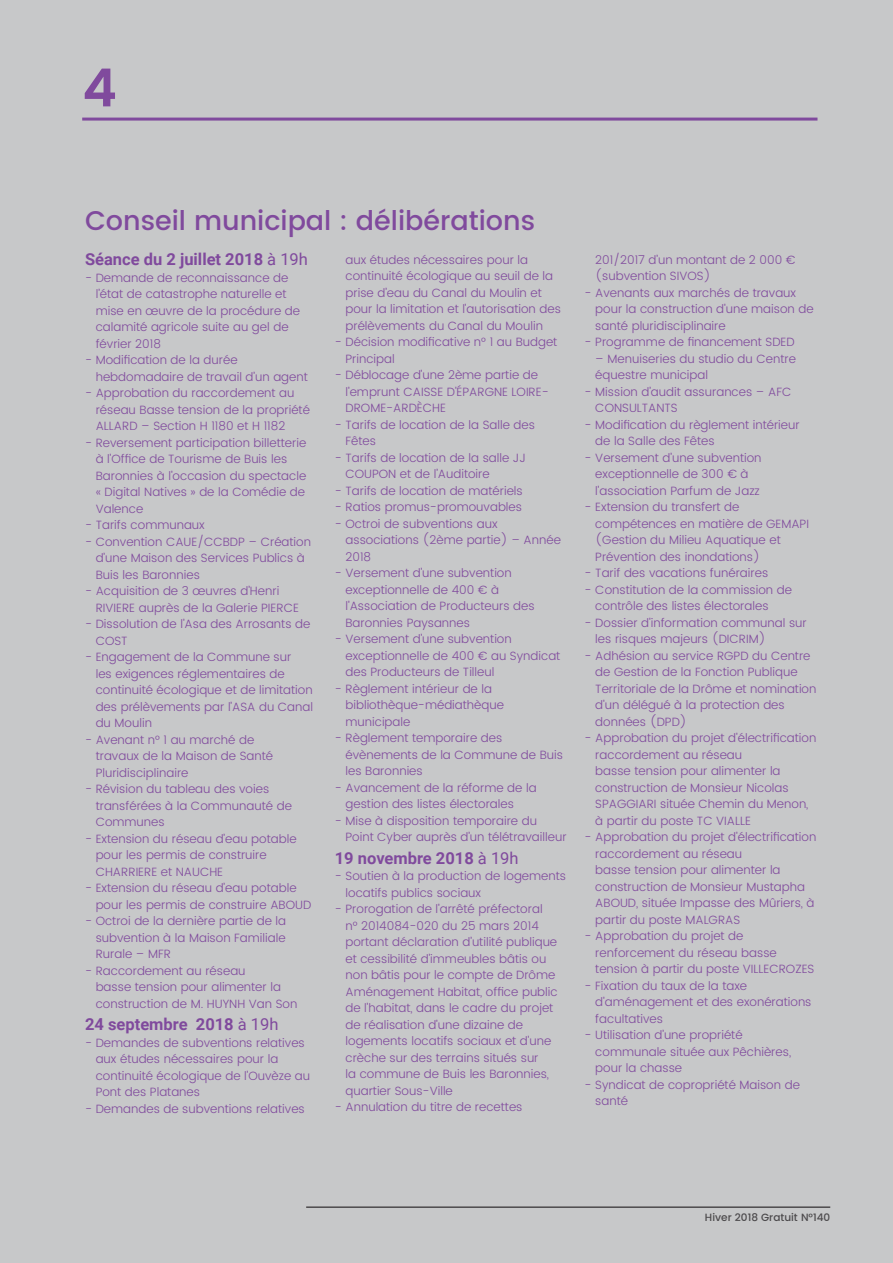
<style>
.page{position:relative;width:893px;height:1263px;background:#c7c8c9}
.page>*{position:absolute;margin:0;border:0;box-sizing:border-box;transform-origin:0 0}
.t1{font:600 52.5px "Poppins";color:#804a9d}
.t2{font:500 27px "Poppins";color:#804a9d}
.t3{font:700 16.5px "Roboto";color:#804a9d}
.t4{font:300 12px/16.5px "Poppins";color:#804a9d}
.t5{font:500 10.5px "Poppins";color:#4c4a4c}
.s1{font-weight:400}
</style>
<div class="page">
<hr style="left:82px;top:118px;width:735px;height:3px;background:#804a9d">
<hr style="left:306px;top:1206px;width:524px;height:2px;background:#4c4a4c">
<h1 class="t1" style="left:82px;top:49px;width:36px">4</h1>
<h2 class="t2" style="left:85px;top:201px;width:452px">Conseil municipal : délibérations</h2>
<h3 class="t3" style="left:85px;top:248px;width:224px">Séance du 2 juillet 2018 <span class="s1">à 19h</span></h3>
<p class="t4" style="left:96px;top:270px;width:206px;text-indent:-11px">- Demande de reconnaissance de l’état de catastrophe naturelle et mise en œuvre de la procédure de calamité agricole suite au gel de février 2018</p>
<p class="t4" style="left:96px;top:352px;width:214px;text-indent:-11px">- Modification de la durée hebdomadaire de travail d’un agent</p>
<p class="t4" style="left:96px;top:385px;width:216px;text-indent:-11px">- Approbation du raccordement au réseau Basse tension de la propriété<br>ALLARD – Section H 1180 et H 1182</p>
<p class="t4" style="left:96px;top:435px;width:212px;text-indent:-11px">- Reversement participation billetterie à l’Office de Tourisme de Buis les<br>Baronnies à l’occasion du spectacle « Digital Natives » de la Comédie de<br>Valence</p>
<p class="t4" style="left:85px;top:517px;width:121px">- Tarifs communaux</p>
<p class="t4" style="left:96px;top:534px;width:217px;text-indent:-11px">- Convention CAUE/CCBDP – Création d’une Maison des Services Publics à<br>Buis les Baronnies</p>
<p class="t4" style="left:96px;top:583px;width:205px;text-indent:-11px">- Acquisition de 3 œuvres d’Henri<br>RIVIERE auprès de la Galerie PIERCE</p>
<p class="t4" style="left:96px;top:616px;width:216px;text-indent:-11px">- Dissolution de l’Asa des Arrosants de<br>COST</p>
<p class="t4" style="left:96px;top:649px;width:219px;text-indent:-11px">- Engagement de la Commune sur<br>les exigences réglementaires de continuité écologique et de limitation des prélèvements par l’ASA du Canal du Moulin</p>
<p class="t4" style="left:96px;top:732px;width:179px;text-indent:-11px">- Avenant n° 1 au marché de travaux de la Maison de Santé<br>Pluridisciplinaire</p>
<p class="t4" style="left:96px;top:781px;width:198px;text-indent:-11px">- Révision du tableau des voies transférées à la Communauté de<br>Communes</p>
<p class="t4" style="left:96px;top:831px;width:202px;text-indent:-11px">- Extension du réseau d’eau potable pour les permis de construire<br>CHARRIERE et NAUCHE</p>
<p class="t4" style="left:96px;top:880px;width:217px;text-indent:-11px">- Extension du réseau d’eau potable pour les permis de construire ABOUD</p>
<p class="t4" style="left:96px;top:913px;width:192px;text-align:justify;text-indent:-11px">- Octroi de la dernière partie de la subvention à la Maison Familiale Rurale – MFR</p>
<p class="t4" style="left:96px;top:963px;width:203px;text-indent:-11px">- Raccordement au réseau<br>basse tension pour alimenter la construction de M. HUYNH Van Son</p>
<h3 class="t3" style="left:85px;top:1012px;width:195px">24 septembre 2018 <span class="s1">à 19h</span></h3>
<p class="t4" style="left:96px;top:1034px;width:216px;text-indent:-11px">- Demandes de subventions relatives aux études nécessaires pour la continuité écologique de l’Ouvèze au<br>Pont des Platanes</p>
<p class="t4" style="left:85px;top:1100px;width:221px">- Demandes de subventions relatives</p>
<p class="t4" style="left:345px;top:252px;width:217px">aux études nécessaires pour la continuité écologique au seuil de la prise d’eau du Canal du Moulin et pour la limitation et l’autorisation des prélèvements du Canal du Moulin</p>
<p class="t4" style="left:345px;top:334px;width:213px;text-indent:-11px">- Décision modificative n° 1 au Budget<br>Principal</p>
<p class="t4" style="left:345px;top:367px;width:205px;text-indent:-11px">- Déblocage d’une 2ème partie de l’emprunt CAISSE D’ÉPARGNE LOIRE-<br>DROME-ARDÈCHE</p>
<p class="t4" style="left:345px;top:417px;width:191px;text-indent:-11px">- Tarifs de location de la Salle des<br>Fêtes</p>
<p class="t4" style="left:345px;top:450px;width:182px;text-indent:-11px">- Tarifs de location de la salle JJ<br>COUPON et de l’Auditoire</p>
<p class="t4" style="left:335px;top:483px;width:189px">- Tarifs de location de matériels</p>
<p class="t4" style="left:335px;top:499px;width:189px">- Ratios promus-promouvables</p>
<p class="t4" style="left:345px;top:516px;width:217px;text-indent:-11px">- Octroi de subventions aux associations (2ème partie) – Année<br>2018</p>
<p class="t4" style="left:345px;top:565px;width:191px;text-indent:-11px">- Versement d’une subvention exceptionnelle de 400 € à l’Association de Producteurs des<br>Baronnies Paysannes</p>
<p class="t4" style="left:345px;top:631px;width:216px;text-indent:-11px">- Versement d’une subvention exceptionnelle de 400 € au Syndicat des Producteurs de Tilleul</p>
<p class="t4" style="left:345px;top:681px;width:160px;text-indent:-11px">- Règlement intérieur de la bibliothèque-médiathèque municipale</p>
<p class="t4" style="left:345px;top:730px;width:219px;text-indent:-11px">- Règlement temporaire des évènements de la Commune de Buis les Baronnies</p>
<p class="t4" style="left:345px;top:780px;width:193px;text-indent:-11px">- Avancement de la réforme de la gestion des listes électorales</p>
<p class="t4" style="left:345px;top:813px;width:223px;text-indent:-11px">- Mise à disposition temporaire du<br>Point Cyber auprès d’un télétravailleur</p>
<h3 class="t3" style="left:335px;top:846px;width:185px">19 novembre 2018 <span class="s1">à 19h</span></h3>
<p class="t4" style="left:345px;top:868px;width:222px;text-indent:-11px">- Soutien à la production de logements locatifs publics sociaux</p>
<p class="t4" style="left:345px;top:901px;width:214px;text-indent:-11px">- Prorogation de l’arrêté préfectoral n° 2014084-020 du 25 mars 2014 portant déclaration d’utilité publique et cessibilité d’immeubles bâtis ou non bâtis pour le compte de Drôme Aménagement Habitat, office public de l’habitat, dans le cadre du projet de réalisation d’une dizaine de logements locatifs sociaux et d’une crèche sur des terrains situés sur<br>la commune de Buis les Baronnies, quartier Sous-Ville</p>
<p class="t4" style="left:335px;top:1099px;width:189px">- Annulation du titre de recettes</p>
<p class="t4" style="left:595px;top:252px;width:202px">201/2017 d’un montant de 2 000 € (subvention SIVOS)</p>
<p class="t4" style="left:595px;top:285px;width:220px;text-indent:-11px">- Avenants aux marchés de travaux pour la construction d’une maison de santé pluridisciplinaire</p>
<p class="t4" style="left:585px;top:334px;width:212px">- Programme de financement SDED</p>
<p class="t4" style="left:595px;top:351px;width:202px">– Menuiseries du studio du Centre équestre municipal</p>
<p class="t4" style="left:595px;top:384px;width:198px;text-indent:-11px">- Mission d’audit assurances – AFC<br>CONSULTANTS</p>
<p class="t4" style="left:595px;top:417px;width:206px;text-indent:-11px">- Modification du règlement intérieur de la Salle des Fêtes</p>
<p class="t4" style="left:595px;top:450px;width:168px;text-indent:-11px">- Versement d’une subvention exceptionnelle de 300 € à l’association Parfum de Jazz</p>
<p class="t4" style="left:595px;top:499px;width:215px;text-indent:-11px">- Extension du transfert de compétences en matière de GEMAPI (Gestion du Milieu Aquatique et<br>Prévention des inondations)</p>
<p class="t4" style="left:585px;top:565px;width:185px">- Tarif des vacations funéraires</p>
<p class="t4" style="left:595px;top:582px;width:198px;text-indent:-11px">- Constitution de la commission de contrôle des listes électorales</p>
<p class="t4" style="left:595px;top:615px;width:213px;text-indent:-11px">- Dossier d’information communal sur les risques majeurs (DICRIM)</p>
<p class="t4" style="left:595px;top:648px;width:223px;text-indent:-11px">- Adhésion au service RGPD du Centre de Gestion de la Fonction Publique<br>Territoriale de la Drôme et nomination d’un délégué à la protection des données (DPD)</p>
<p class="t4" style="left:595px;top:730px;width:223px;text-indent:-11px">- Approbation du projet d’électrification raccordement au réseau<br>basse tension pour alimenter la construction de Monsieur Nicolas<br>SPAGGIARI située Chemin du Menon, à partir du poste TC VIALLE</p>
<p class="t4" style="left:595px;top:829px;width:223px;text-indent:-11px">- Approbation du projet d’électrification raccordement au réseau<br>basse tension pour alimenter la construction de Monsieur Mustapha<br>ABOUD, située Impasse des Mûriers, à partir du poste MALGRAS</p>
<p class="t4" style="left:595px;top:928px;width:221px;text-indent:-11px">- Approbation du projet de renforcement du réseau basse tension à partir du poste VILLECROZES</p>
<p class="t4" style="left:595px;top:978px;width:218px;text-indent:-11px">- Fixation du taux de la taxe d’aménagement et des exonérations facultatives</p>
<p class="t4" style="left:595px;top:1027px;width:197px;text-indent:-11px">- Utilisation d’une propriété communale située aux Pêchières, pour la chasse</p>
<p class="t4" style="left:595px;top:1077px;width:206px;text-indent:-11px">- Syndicat de copropriété Maison de santé</p>
<p class="t5" style="left:705px;top:1209px;width:127px">Hiver 2018 Gratuit N°140</p>
</div>
